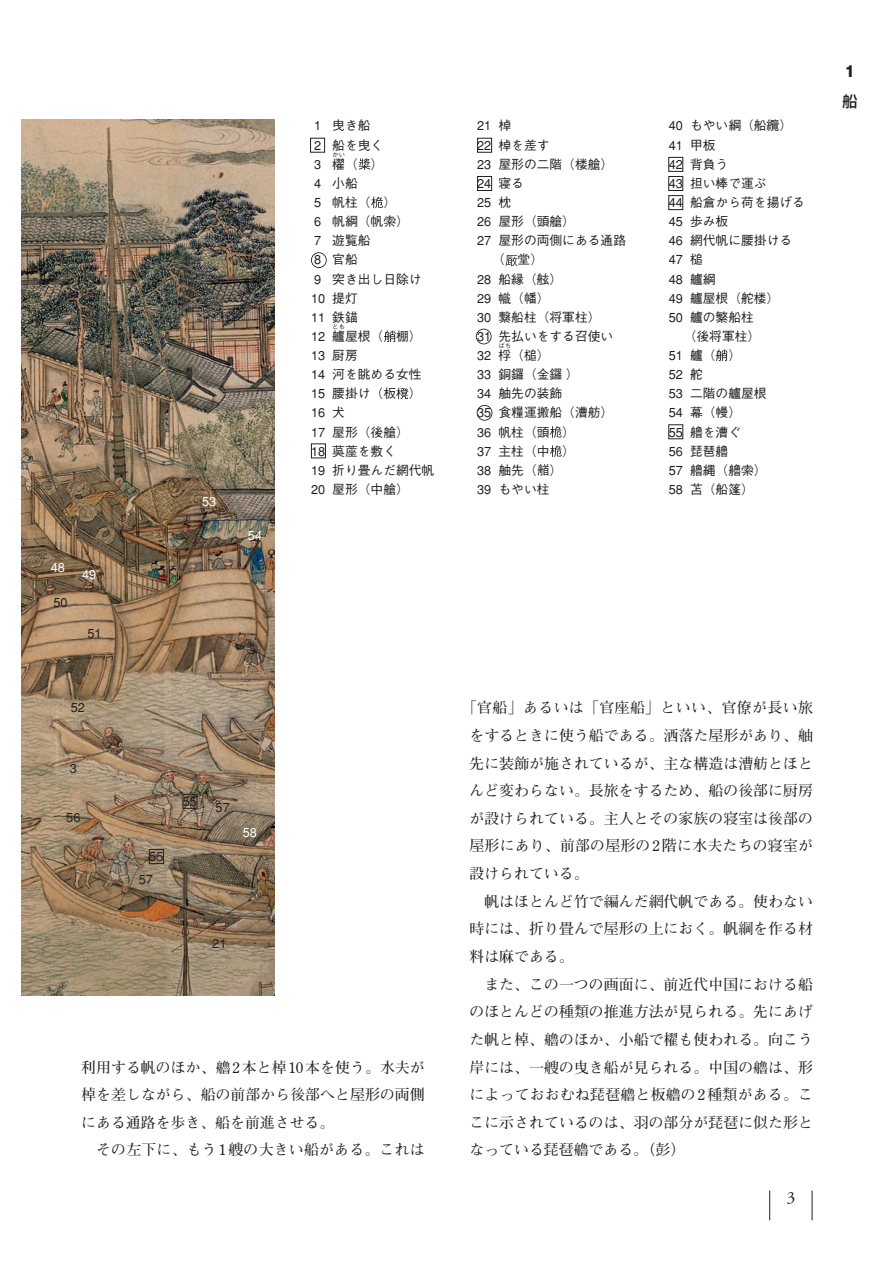
<style>
.page{position:relative;width:893px;height:1263px;background:#fff}
.page>*{position:absolute;margin:0;border:0;box-sizing:border-box;transform-origin:0 0}
.t1{font:16.95px "Adobe Garamond";color:#231f20}
.t2{font:700 14.85px/27.6px "Futo Min A101";letter-spacing:.005em;color:#231f20;text-align:justify}
.t3{font:700 14.85px "Gothic MB101";color:#231f20}
.t4{font:500 14.85px "Shin Go";color:#231f20}
.t5{font:500 12.75px/19.2px "Gothic BBB";color:#231f20}
.t6{font:500 12.75px "Gothic BBB";color:#fff}
.t7{font:500 6.3px "Gothic BBB";color:#231f20}
</style>
<div class="page">
<img style="left:22px;top:120px;width:252px;height:876px">
<svg style="left:769px;top:1191px;width:1px;height:29px"></svg>
<svg style="left:811px;top:1191px;width:1px;height:29px"></svg>
<svg style="left:310px;top:137px;width:373px;height:322px"></svg>
<div style="left:476px;top:405px;width:16px;height:16px;border:2px solid #231f20;border-radius:50%"></div>
<div style="left:182px;top:794px;width:15px;height:15px;border:1px solid #231f20"></div>
<div style="left:149px;top:849px;width:15px;height:15px;border:1px solid #231f20"></div>
<svg style="left:359px;top:158px;width:11px;height:12px"></svg>
<svg style="left:505px;top:255px;width:12px;height:11px"></svg>
<svg style="left:550px;top:426px;width:11px;height:12px"></svg>
<svg style="left:550px;top:445px;width:12px;height:12px"></svg>
<svg style="left:537px;top:464px;width:12px;height:12px"></svg>
<svg style="left:715px;top:349px;width:12px;height:12px"></svg>
<svg style="left:371px;top:197px;width:12px;height:11px"></svg>
<svg style="left:384px;top:330px;width:12px;height:12px"></svg>
<svg style="left:396px;top:388px;width:12px;height:11px"></svg>
<div style="left:311px;top:252px;width:16px;height:16px;border:2px solid #231f20;border-radius:50%"></div>
<div style="left:476px;top:329px;width:15px;height:15px;border:2px solid #231f20;border-radius:50%"></div>
<p class="t6" style="left:51px;top:562px;width:16px">48</p>
<p class="t5" style="left:53px;top:594px;width:16px">50</p>
<p class="t6" style="left:82px;top:569px;width:16px">49</p>
<p class="t5" style="left:88px;top:626px;width:16px">51</p>
<p class="t5" style="left:71px;top:700px;width:16px">52</p>
<p class="t5" style="left:70px;top:760px;width:9px">3</p>
<p class="t5" style="left:66px;top:810px;width:16px">56</p>
<p class="t6" style="left:202px;top:497px;width:16px">53</p>
<p class="t6" style="left:248px;top:531px;width:16px">54</p>
<p class="t5" style="left:149px;top:849px;width:16px">55</p>
<p class="t5" style="left:139px;top:871px;width:16px">57</p>
<p class="t5" style="left:183px;top:794px;width:16px">55</p>
<p class="t5" style="left:216px;top:800px;width:16px">57</p>
<p class="t6" style="left:243px;top:827px;width:16px">58</p>
<p class="t5" style="left:212px;top:935px;width:16px">21</p>
<p class="t5" style="left:314px;top:118px;width:71px">1 曳き船<br>2 船を曳く<br>3 櫂（ ）</p>
<p class="t7" style="left:332px;top:152px;width:14px">かい</p>
<p class="t5" style="left:311px;top:175px;width:112px">4 小船<br>5 帆柱（ ）<br>6 帆綱（帆索）<br>7 遊覧船<br>8 官船<br>9 突き出し日除け<br>10 提灯<br>11 鉄錨<br>12 艫屋根（ 棚）</p>
<p class="t7" style="left:332px;top:324px;width:14px">とも</p>
<p class="t5" style="left:311px;top:347px;width:125px">13 厨房<br>14 河を眺める女性<br>15 腰掛け（板　）<br>16 犬<br>17 屋形（後艙）<br>18 茣蓙を敷く<br>19 折り畳んだ網代帆<br>20 屋形（中艙）</p>
<p class="t2" style="left:81px;top:1055px;width:345px">利用する帆のほか、艪 2 本と棹10本を使う。水夫が棹を差しながら、船の前部から後部へと屋形の両側にある通路を歩き、船を前進させる。</p>
<p class="t2" style="left:96px;top:1138px;width:330px">その左下に、もう 1 艘の大きい船がある。これは</p>
<p class="t5" style="left:477px;top:118px;width:36px">21 棹</p>
<p class="t5" style="left:477px;top:137px;width:74px">22 棹を差す</p>
<p class="t5" style="left:477px;top:156px;width:138px">23 屋形の二階（楼艙）</p>
<p class="t5" style="left:477px;top:175px;width:48px">24 寝る</p>
<p class="t5" style="left:477px;top:194px;width:36px">25 枕</p>
<p class="t5" style="left:477px;top:213px;width:99px">26 屋形（頭艙）</p>
<p class="t5" style="left:477px;top:233px;width:150px">27 屋形の両側にある通路</p>
<p class="t5" style="left:492px;top:252px;width:53px">（ 堂）</p>
<p class="t5" style="left:477px;top:271px;width:87px">28 船縁（舷）</p>
<p class="t5" style="left:477px;top:290px;width:74px">29 幟（幡）</p>
<p class="t5" style="left:477px;top:309px;width:125px">30 繋船柱（将軍柱）</p>
<p class="t5" style="left:477px;top:328px;width:138px">31 先払いをする召使い</p>
<p class="t5" style="left:477px;top:347px;width:74px">32 桴（槌）</p>
<p class="t7" style="left:498px;top:343px;width:14px">ばち</p>
<p class="t5" style="left:477px;top:367px;width:138px">33 銅鑼（金鑼）<br>34 舳先の装飾<br>35 食糧運搬船（漕舫）<br>36 帆柱（頭　）<br>37 主柱（中　）<br>38 舳先（ ）<br>39 もやい柱</p>
<p class="t5" style="left:668px;top:118px;width:125px">40 もやい綱（船纜）</p>
<p class="t5" style="left:668px;top:137px;width:48px">41 甲板</p>
<p class="t5" style="left:668px;top:156px;width:61px">42 背負う</p>
<p class="t5" style="left:668px;top:175px;width:99px">43 担い棒で運ぶ</p>
<p class="t5" style="left:668px;top:194px;width:138px">44 船倉から荷を揚げる</p>
<p class="t5" style="left:668px;top:213px;width:61px">45 歩み板</p>
<p class="t5" style="left:668px;top:233px;width:125px">46 網代帆に腰掛ける</p>
<p class="t5" style="left:668px;top:252px;width:36px">47 槌</p>
<p class="t5" style="left:668px;top:271px;width:48px">48 艫綱</p>
<p class="t5" style="left:668px;top:290px;width:112px">49 艫屋根（舵楼）</p>
<p class="t5" style="left:668px;top:309px;width:87px">50 艫の繁船柱</p>
<p class="t5" style="left:683px;top:328px;width:78px">（後将軍柱）</p>
<p class="t5" style="left:668px;top:347px;width:74px">51 艫（ ）</p>
<p class="t5" style="left:668px;top:367px;width:36px">52 舵</p>
<p class="t5" style="left:668px;top:386px;width:99px">53 二階の艫屋根</p>
<p class="t5" style="left:668px;top:405px;width:74px">54 幕（幔）</p>
<p class="t5" style="left:668px;top:424px;width:74px">55 艪を漕ぐ</p>
<p class="t5" style="left:668px;top:443px;width:61px">56 琵琶艪</p>
<p class="t5" style="left:668px;top:462px;width:99px">57 艪縄（艪索）</p>
<p class="t5" style="left:668px;top:481px;width:87px">58 苫（船篷）</p>
<p class="t3" style="left:844px;top:66px;width:13px">1</p>
<p class="t4" style="left:842px;top:95px;width:16px">船</p>
<p class="t2" style="left:469px;top:696px;width:345px;text-indent:-7px">「官船」あるいは「官座船」といい、官僚が長い旅をするときに使う船である。洒落た屋形があり、舳先に装飾が施されているが、主な構造は漕舫とほとんど変わらない。長旅をするため、船の後部に厨房が設けられている。主人とその家族の寝室は後部の屋形にあり、前部の屋形の2階に水夫たちの寝室が設けられている。</p>
<p class="t2" style="left:469px;top:889px;width:345px;text-indent:15px">帆はほとんど竹で編んだ網代帆である。使わない時には、折り畳んで屋形の上におく。帆綱を作る材料は麻である。</p>
<p class="t2" style="left:469px;top:972px;width:345px;text-indent:15px">また、この一つの画面に、前近代中国における船のほとんどの種類の推進方法が見られる。先にあげた帆と棹、艪のほか、小船で櫂も使われる。向こう岸には、一艘の曳き船が見られる。中国の艪は、形によっておおむね琵琶艪と板艪の2種類がある。ここに示されているのは、羽の部分が琵琶に似た形となっている琵琶艪である。（彭）</p>
<p class="t1" style="left:786px;top:1191px;width:10px">3</p>
</div>
